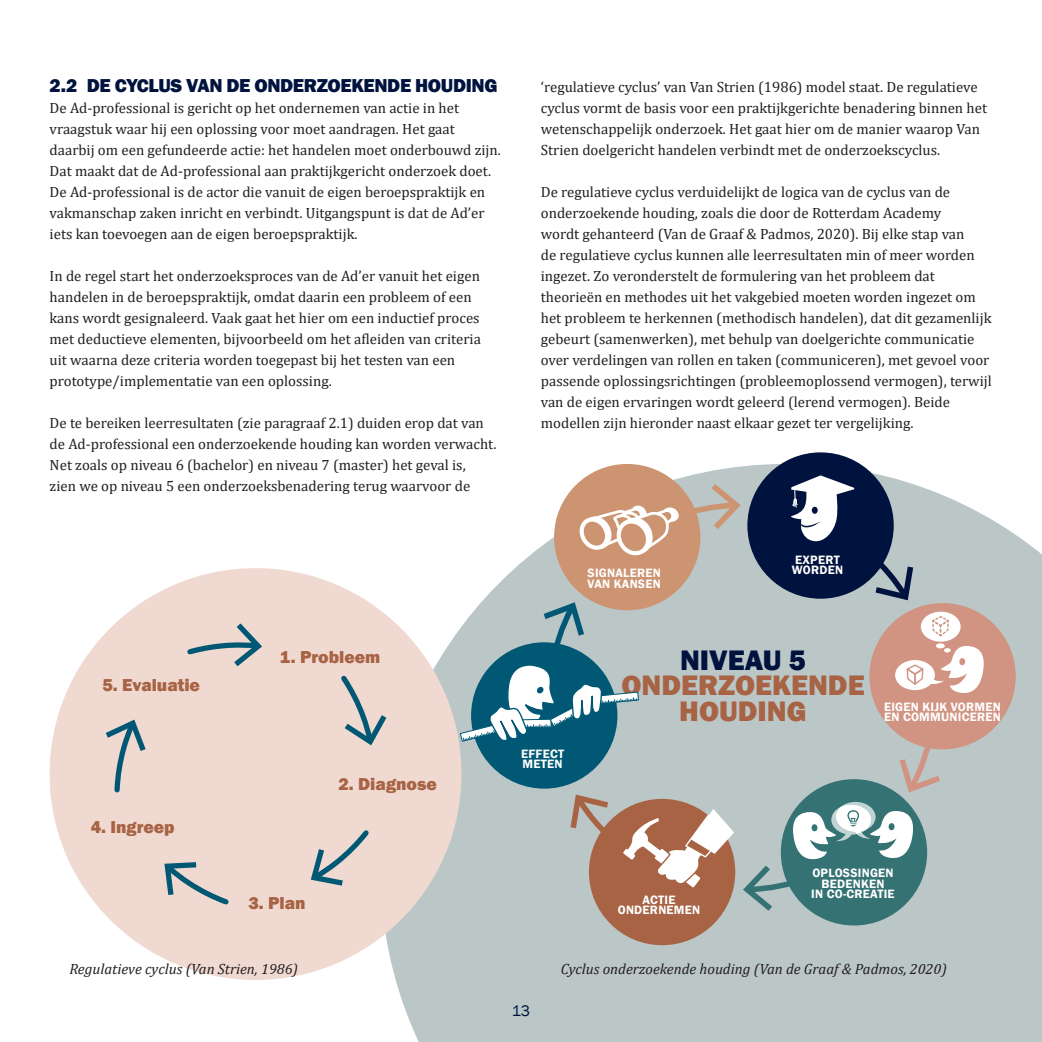
<style>
.page{position:relative;width:1042px;height:1042px;background:#fff}
.page>*{position:absolute;margin:0;border:0;box-sizing:border-box;transform-origin:0 0}
.t1{font:800 29.05px/25.6px "Franklin Gothic";color:#a76344;text-align:center}
.TUSSENKOP{font:800 19.25px "Franklin Gothic";letter-spacing:-.02em;color:#00133e}
.t2{font:800 17.68px "Franklin Gothic";color:#a76344}
.t3{font:15.75px "Franklin Gothic";color:#00133e}
.BODY{font:14.88px/21px "Cambria";color:#231f20}
.BODY-2{font:italic 14.88px "Cambria";color:#231f20}
.t4{font:600 12.42px/10.3px "Franklin Gothic";letter-spacing:.02em;color:#fff}
.s1{color:#00133e}
</style>
<div class="page">
<svg style="left:382px;top:464px;width:660px;height:578px;fill:#bbc6c7"></svg>
<div style="left:50px;top:568px;width:411px;height:412px;background:#f0d9d0;border-radius:50%"></div>
<svg style="left:106px;top:719px;width:40px;height:74px"></svg>
<svg style="left:164px;top:862px;width:65px;height:43px"></svg>
<svg style="left:310px;top:830px;width:59px;height:55px"></svg>
<svg style="left:341px;top:675px;width:45px;height:71px"></svg>
<svg style="left:187px;top:623px;width:75px;height:43px"></svg>
<div style="left:471px;top:642px;width:146px;height:146px;background:#015874;border-radius:50%"></div>
<div style="left:869px;top:603px;width:146px;height:146px;background:#d19482;border-radius:50%"></div>
<div style="left:589px;top:799px;width:146px;height:146px;background:#a76344;border-radius:50%"></div>
<div style="left:747px;top:452px;width:147px;height:147px;background:#00133e;border-radius:50%"></div>
<div style="left:781px;top:779px;width:146px;height:146px;background:#347273;border-radius:50%"></div>
<div style="left:554px;top:464px;width:146px;height:146px;background:#cd9471;border-radius:50%"></div>
<div style="left:895px;top:660px;width:40px;height:30px;background:#fff;border-radius:50%"></div>
<div style="left:921px;top:612px;width:39px;height:30px;background:#fff;border-radius:50%"></div>
<div style="left:936px;top:643px;width:9px;height:5px;background:#fff;border-radius:50%"></div>
<svg style="left:932px;top:616px;width:17px;height:21px"></svg>
<svg style="left:899px;top:646px;width:86px;height:149px"></svg>
<svg style="left:789px;top:475px;width:124px;height:128px"></svg>
<svg style="left:574px;top:484px;width:166px;height:77px"></svg>
<div style="left:812px;top:507px;width:6px;height:7px;background:#00133e;border-radius:50%"></div>
<svg style="left:743px;top:802px;width:172px;height:109px"></svg>
<svg style="left:570px;top:792px;width:164px;height:95px"></svg>
<svg style="left:459px;top:600px;width:180px;height:142px"></svg>
<p class="TUSSENKOP" style="left:50px;top:73px;width:449px">2.2 DE CYCLUS VAN DE ONDERZOEKENDE HOUDING</p>
<p class="BODY" style="left:50px;top:97px;width:453px">De Ad-professional is gericht op het ondernemen van actie in het vraagstuk waar hij een oplossing voor moet aandragen. Het gaat daarbij om een gefundeerde actie: het handelen moet onderbouwd zijn.<br>Dat maakt dat de Ad-professional aan praktijkgericht onderzoek doet.<br>De Ad-professional is de actor die vanuit de eigen beroepspraktijk en vakmanschap zaken inricht en verbindt. Uitgangspunt is dat de Ad’er iets kan toevoegen aan de eigen beroepspraktijk.</p>
<p class="BODY" style="left:50px;top:265px;width:433px">In de regel start het onderzoeksproces van de Ad’er vanuit het eigen handelen in de beroepspraktijk, omdat daarin een probleem of een kans wordt gesignaleerd. Vaak gaat het hier om een inductief proces met deductieve elementen, bijvoorbeeld om het afleiden van criteria uit waarna deze criteria worden toegepast bij het testen van een prototype/implementatie van een oplossing.</p>
<p class="BODY" style="left:50px;top:412px;width:448px">De te bereiken leerresultaten (zie paragraaf 2.1) duiden erop dat van de Ad-professional een onderzoekende houding kan worden verwacht.<br>Net zoals op niveau 6 (bachelor) en niveau 7 (master) het geval is,<br>zien we op niveau 5 een onderzoeksbenadering terug waarvoor de</p>
<p class="BODY" style="left:541px;top:76px;width:448px">‘regulatieve cyclus’ van Van Strien (1986) model staat. De regulatieve cyclus vormt de basis voor een praktijkgerichte benadering binnen het wetenschappelijk onderzoek. Het gaat hier om de manier waarop Van Strien doelgericht handelen verbindt met de onderzoekscyclus.</p>
<p class="BODY" style="left:541px;top:181px;width:452px">De regulatieve cyclus verduidelijkt de logica van de cyclus van de onderzoekende houding, zoals die door de Rotterdam Academy<br>wordt gehanteerd (Van de Graaf &amp; Padmos, 2020). Bij elke stap van<br>de regulatieve cyclus kunnen alle leerresultaten min of meer worden ingezet. Zo veronderstelt de formulering van het probleem dat theorieën en methodes uit het vakgebied moeten worden ingezet om het probleem te herkennen (methodisch handelen), dat dit gezamenlijk gebeurt (samenwerken), met behulp van doelgerichte communicatie over verdelingen van rollen en taken (communiceren), met gevoel voor passende oplossingsrichtingen (probleemoplossend vermogen), terwijl van de eigen ervaringen wordt geleerd (lerend vermogen). Beide modellen zijn hieronder naast elkaar gezet ter vergelijking.</p>
<p class="t4" style="left:587px;top:568px;width:75px">SIGNALEREN<br>VAN KANSEN</p>
<p class="t4" style="left:792px;top:554px;width:53px">EXPERT<br>WORDEN</p>
<p class="t2" style="left:103px;top:674px;width:99px">5. Evaluatie</p>
<p class="t2" style="left:91px;top:815px;width:85px">4. Ingreep</p>
<p class="t2" style="left:280px;top:645px;width:102px">1. Probleem</p>
<p class="t2" style="left:338px;top:772px;width:100px">2. Diagnose</p>
<p class="t2" style="left:248px;top:891px;width:59px">3. Plan</p>
<p class="t4" style="left:521px;top:748px;width:45px">EFFECT<br>METEN</p>
<p class="t1" style="left:621px;top:647px;width:245px"><span class="s1">NIVEAU 5<br></span>ONDERZOEKENDE<br>HOUDING</p>
<p class="t4" style="left:884px;top:701px;width:118px">EIGEN KIJK VORMEN<br>EN COMMUNICEREN</p>
<p class="t4" style="left:618px;top:895px;width:84px;text-align:center">ACTIE<br>ONDERNEMEN</p>
<p class="t4" style="left:811px;top:868px;width:85px;text-align:center">OPLOSSINGEN<br>BEDENKEN<br>IN CO-CREATIE</p>
<p class="BODY-2" style="left:69px;top:958px;width:230px">Regulatieve cyclus (Van Strien, 1986)</p>
<p class="BODY-2" style="left:561px;top:958px;width:388px">Cyclus onderzoekende houding (Van de Graaf &amp; Padmos, 2020)</p>
<p class="t3" style="left:512px;top:1001px;width:20px">13</p>
</div>
